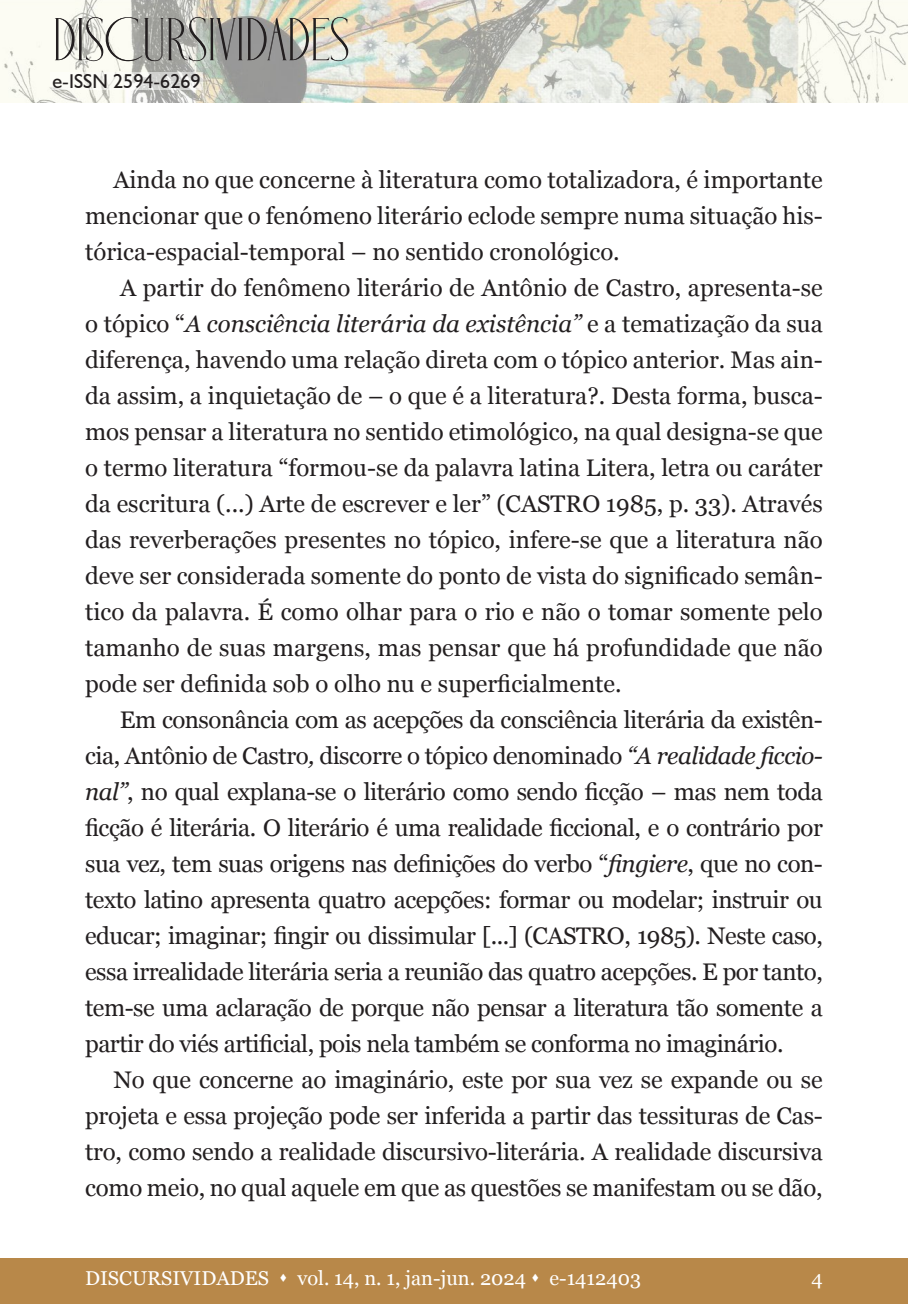
<style>
.page{position:relative;width:908px;height:1304px;background:#fff}
.page>*{position:absolute;margin:0;border:0;box-sizing:border-box;transform-origin:0 0}
.t1{font:60px "Holipop";color:#231f20}
.t2{font:24px/36px "Georgia";letter-spacing:-.005em;color:#231f20;text-align:justify}
.t3{font:20px "Georgia";color:#fff}
.t4{font:20px "Humanist 521 BT";color:#231f20}
.s1{font-style:italic}
</style>
<div class="page">
<div style="left:0;top:1259px;width:907px;height:45px;background:#b88849"></div>
<img style="left:0;top:0;width:907px;height:103px">
<svg style="left:50px;top:72px;width:153px;height:18px;fill:#f8f7f4"></svg>
<h1 class="t1" style="left:53px;top:10px;width:298px">DISCURSIVIDADES</h1>
<p class="t4" style="left:52px;top:69px;width:150px">e-ISSN 2594-6269</p>
<p class="t2" style="left:85px;top:161px;width:739px;text-indent:28px">Ainda no que concerne à literatura como totalizadora, é importante mencionar que o fenómeno literário eclode sempre numa situação his&shy;tórica-espacial-temporal – no sentido cronológico.</p>
<p class="t2" style="left:85px;top:269px;width:739px;text-indent:35px">A partir do fenômeno literário de Antônio de Castro, apresenta-se o tópico “<span class="s1">A consciência literária da existência”</span> e a tematização da sua diferença, havendo uma relação direta com o tópico anterior. Mas ain&shy;da assim, a inquietação de – o que é a literatura?. Desta forma, busca&shy;mos pensar a literatura no sentido etimológico, na qual designa-se que o termo literatura “formou-se da palavra latina Litera, letra ou caráter da escritura (...) Arte de escrever e ler” (CASTRO 1985, p. 33). Através das reverberações presentes no tópico, infere-se que a literatura não deve ser considerada somente do ponto de vista do significado semân&shy;tico da palavra. É como olhar para o rio e não o tomar somente pelo tamanho de suas margens, mas pensar que há profundidade que não pode ser definida sob o olho nu e superficialmente.</p>
<p class="t2" style="left:85px;top:701px;width:739px;text-indent:35px">Em consonância com as acepções da consciência literária da existên&shy;cia, Antônio de Castro<span class="s1">,</span> discorre o tópico denominado <span class="s1">“A realidade ficcio&shy;nal”</span>, no qual explana-se o literário como sendo ficção – mas nem toda ficção é literária. O literário é uma realidade ficcional, e o contrário por sua vez, tem suas origens nas definições do verbo “<span class="s1">fingiere</span>, que no con&shy;texto latino apresenta quatro acepções: formar ou modelar; instruir ou educar; imaginar; fingir ou dissimular [...] (CASTRO, 1985). Neste caso, essa irrealidade literária seria a reunião das quatro acepções. E por tanto, tem-se uma aclaração de porque não pensar a literatura tão somente a partir do viés artificial, pois nela também se conforma no imaginário.</p>
<p class="t2" style="left:85px;top:1061px;width:739px;text-indent:28px">No que concerne ao imaginário, este por sua vez se expande ou se projeta e essa projeção pode ser inferida a partir das tessituras de Cas&shy;tro, como sendo a realidade discursivo-literária. A realidade discursiva como meio, no qual aquele em que as questões se manifestam ou se dão,</p>
<p class="t3" style="left:85px;top:1264px;width:557px">DISCURSIVIDADES ▲ vol. 14, n. 1, jan-jun. 2024 ▲ e-1412403</p>
<p class="t3" style="left:811px;top:1264px;width:13px">4</p>
</div>
